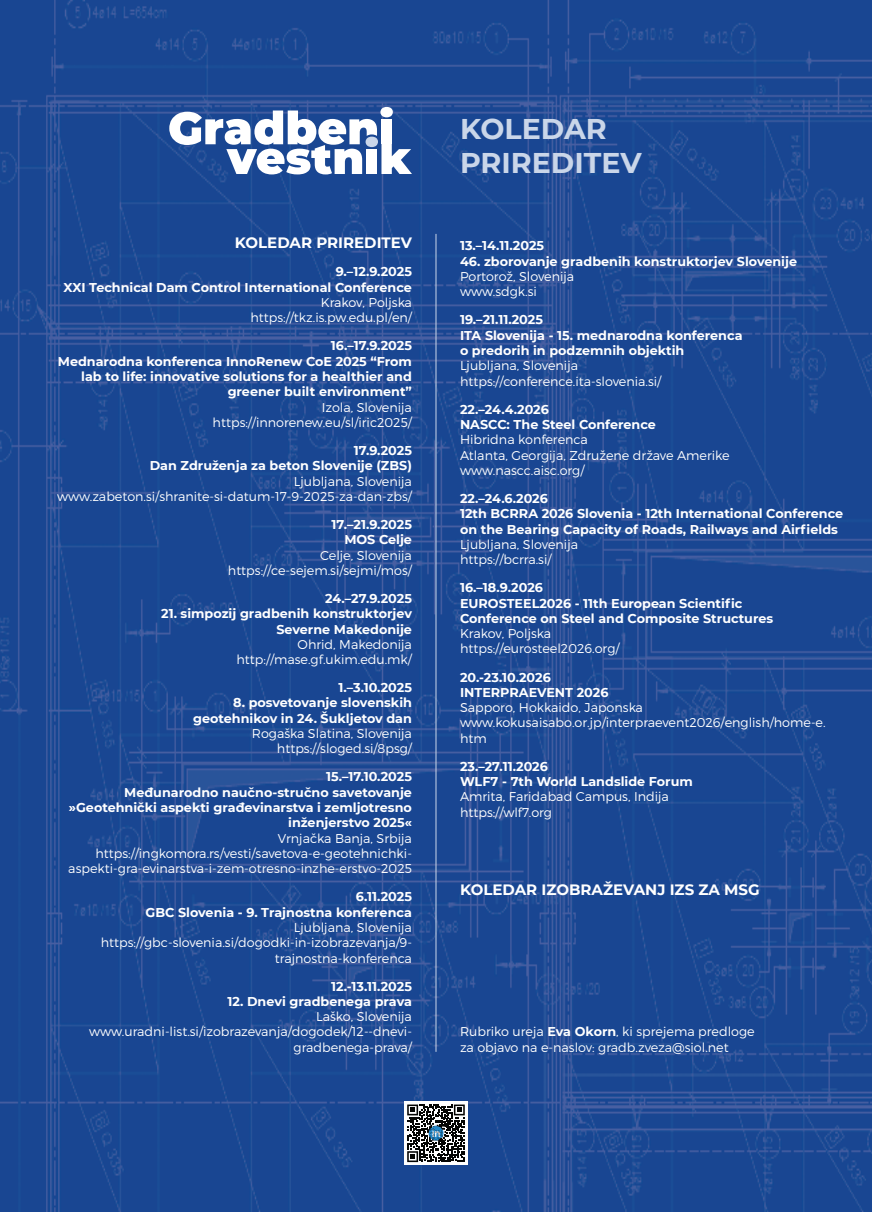
<style>
.page{position:relative;width:872px;height:1212px;background:#fff}
.page>*{position:absolute;margin:0;border:0;box-sizing:border-box;transform-origin:0 0}
.t1{font:700 28.5px/34.2px "Montserrat";color:#cad6e9}
.t2{font:700 15px "Montserrat";color:#fff}
.t3{font:300 12.75px/15.3px "Montserrat";color:#fff;text-align:right}
.t4{font:700 12.75px/15.3px "Montserrat";color:#fff;text-align:right}
.s1{font-weight:700}
</style>
<div class="page">
<img style="left:0;top:0;width:872px;height:1212px">
<hr style="left:435px;top:234px;width:1px;height:818px;background:#cad6e9">
<svg style="left:169px;top:107px;width:243px;height:67px"></svg>
<div style="left:404px;top:1101px;width:64px;height:64px;background:#fff"></div>
<svg style="left:407px;top:1104px;width:58px;height:58px"></svg>
<p class="t2" style="left:235px;top:232px;width:179px">KOLEDAR PRIREDITEV</p>
<p class="t4" style="left:64px;top:264px;width:350px">9.–12.9.2025<br>XXI Technical Dam Control International Conference</p>
<p class="t3" style="left:250px;top:295px;width:163px">Krakov, Poljska https://tkz.is.pw.edu.pl/en/</p>
<p class="t4" style="left:58px;top:338px;width:355px">16.–17.9.2025<br>Mednarodna konferenca InnoRenew CoE 2025 “From lab to life: innovative solutions for a healthier and greener built environment”</p>
<p class="t3" style="left:213px;top:399px;width:201px">Izola, Slovenija https://innorenew.eu/sl/iric2025/</p>
<p class="t4" style="left:150px;top:442px;width:264px">17.9.2025<br>Dan Združenja za beton Slovenije (ZBS)</p>
<p class="t3" style="left:57px;top:473px;width:356px">Ljubljana, Slovenija www.zabeton.si/shranite-si-datum-17-9-2025-za-dan-zbs/</p>
<p class="t4" style="left:331px;top:516px;width:82px">17.–21.9.2025<br>MOS Celje</p>
<p class="t3" style="left:228px;top:547px;width:186px">Celje, Slovenija https://ce-sejem.si/sejmi/mos/</p>
<p class="t4" style="left:325px;top:590px;width:88px">24.–27.9.2025</p>
<p class="t4" style="left:161px;top:605px;width:252px">21. simpozij gradbenih konstruktorjev<br>Severne Makedonije</p>
<p class="t3" style="left:236px;top:636px;width:177px">Ohrid, Makedonija http://mase.gf.ukim.edu.mk/</p>
<p class="t4" style="left:338px;top:679px;width:75px">1.–3.10.2025</p>
<p class="t4" style="left:193px;top:695px;width:220px">8. posvetovanje slovenskih geotehnikov in 24. Šukljetov dan</p>
<p class="t3" style="left:252px;top:726px;width:162px">Rogaška Slatina, Slovenija https://sloged.si/8psg/</p>
<p class="t4" style="left:69px;top:769px;width:345px">15.–17.10.2025<br>Međunarodno naučno-stručno savetovanje »Geotehnički aspekti građevinarstva i zemljotresno inženjerstvo 2025«</p>
<p class="t3" style="left:68px;top:830px;width:345px">Vrnjačka Banja, Srbija https://ingkomora.rs/vesti/savetova-e-geotehnichki&shy;aspekti-gra-evinarstva-i-zem-otresno-inzhe-erstvo-2025</p>
<p class="t4" style="left:145px;top:888px;width:268px">6.11.2025<br>GBC Slovenia - 9. Trajnostna konferenca</p>
<p class="t3" style="left:101px;top:919px;width:313px">Ljubljana, Slovenija https://gbc-slovenia.si/dogodki-in-izobrazevanja/9- trajnostna-konferenca</p>
<p class="t4" style="left:331px;top:978px;width:82px">12.-13.11.2025</p>
<p class="t4" style="left:227px;top:993px;width:186px">12. Dnevi gradbenega prava</p>
<p class="t3" style="left:89px;top:1009px;width:324px">Laško, Slovenija www.uradni-list.si/izobrazevanja/dogodek/12--dnevi&shy;gradbenega-prava/</p>
<h1 class="t1" style="left:460px;top:110px;width:183px">KOLEDAR<br>PRIREDITEV</h1>
<p class="t4" style="left:460px;top:238px;width:86px">13.–14.11.2025</p>
<p class="t4" style="left:460px;top:253px;width:338px">46. zborovanje gradbenih konstruktorjev Slovenije</p>
<p class="t3" style="left:460px;top:269px;width:116px;text-align:left">Portorož, Slovenija www.sdgk.si</p>
<p class="t4" style="left:460px;top:312px;width:284px;text-align:left">19.–21.11.2025<br>ITA Slovenija - 15. mednarodna konferenca o predorih in podzemnih objektih</p>
<p class="t3" style="left:460px;top:358px;width:203px;text-align:left">Ljubljana, Slovenija https://conference.ita-slovenia.si/</p>
<p class="t4" style="left:460px;top:401px;width:197px;text-align:left">22.–24.4.2026<br>NASCC: The Steel Conference</p>
<p class="t3" style="left:460px;top:432px;width:271px;text-align:left">Hibridna konferenca<br>Atlanta, Georgija, Združene države Amerike www.nascc.aisc.org/</p>
<p class="t4" style="left:460px;top:490px;width:385px;text-align:left">22.–24.6.2026<br>12th BCRRA 2026 Slovenia - 12th International Conference on the Bearing Capacity of Roads, Railways and Airfields</p>
<p class="t3" style="left:460px;top:536px;width:120px;text-align:left">Ljubljana, Slovenija https://bcrra.si/</p>
<p class="t4" style="left:460px;top:579px;width:315px;text-align:left">16.–18.9.2026<br>EUROSTEEL2026 - 11th European Scientific<br>Conference on Steel and Composite Structures</p>
<p class="t3" style="left:460px;top:626px;width:161px;text-align:left">Krakov, Poljska https://eurosteel2026.org/</p>
<p class="t4" style="left:460px;top:669px;width:150px;text-align:left">20.-23.10.2026<br>INTERPRAEVENT 2026</p>
<p class="t3" style="left:460px;top:700px;width:367px;text-align:left">Sapporo, Hokkaido, Japonska www.kokusaisabo.or.jp/interpraevent2026/english/home-e. htm</p>
<p class="t4" style="left:460px;top:758px;width:234px;text-align:left">23.–27.11.2026<br>WLF7 - 7th World Landslide Forum</p>
<p class="t3" style="left:460px;top:789px;width:210px;text-align:left">Amrita, Faridabad Campus, Indija https://wlf7.org</p>
<p class="t2" style="left:460px;top:879px;width:301px">KOLEDAR IZOBRAŽEVANJ IZS ZA MSG</p>
<p class="t3" style="left:460px;top:1024px;width:296px;text-align:left">Rubriko ureja <span class="s1">Eva Okorn</span>, ki sprejema predloge za objavo na e-naslov: gradb.zveza@siol.net</p>
</div>
